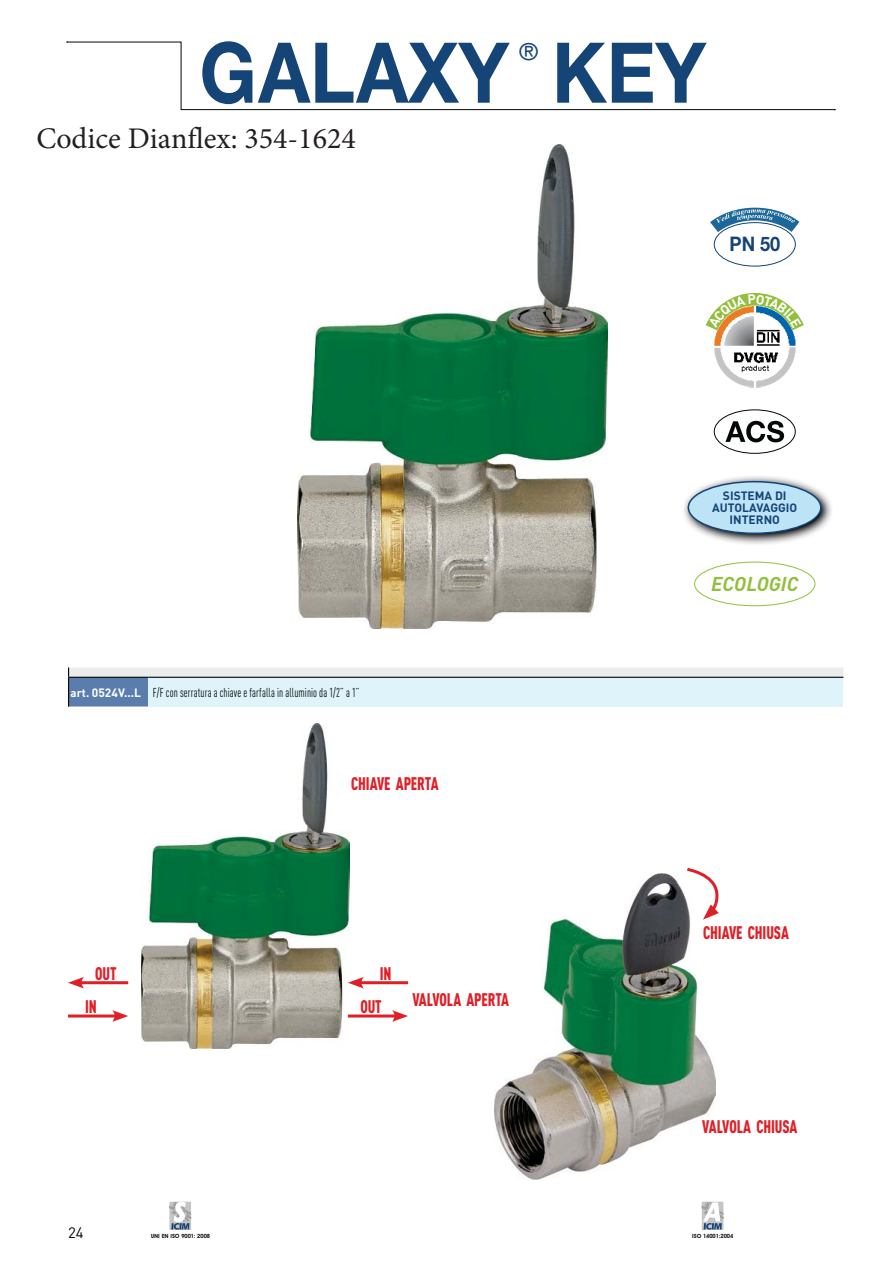
<style>
.page{position:relative;width:893px;height:1263px;background:#fff}
.page>*{position:absolute;margin:0;border:0;box-sizing:border-box;transform-origin:0 0}
.t1{font:700 84px "Helvetica Neue CE";color:#154477;scale:.9 1}
.t2{font:30px "Minion Pro";color:#231f20}
.t3{font:700 20.1px "Helvetica Neue";color:#154477;scale:.9 1}
.t4{font:italic 700 19.8px "DIN";color:#93be3e}
.t5{font:900 18px "DIN Cond";letter-spacing:-.005em;color:#e01e26;scale:.85 1}
.t6{font:15px "DIN";color:#030806}
.t7{font:12.75px "DIN Cond";letter-spacing:.015em;color:#030806;scale:.86 1}
.t8{font:700 12px/12px "DIN";color:#154477;text-align:center}
.t9{font:600 5.7px "Avant Garde";letter-spacing:-.005em;color:#030806}
.t10{font:600 5.7px "Avant Garde";color:#010202}
.s1{font-family:"DIN";font-weight:700;font-size:11.4px;color:#fff}
.s2{font-family:"DIN";font-weight:700;font-size:12px;color:#fff}
</style>
<div class="page">
<div style="left:701px;top:1201px;width:23px;height:30px;border:1px solid #fff"></div>
<svg style="left:702px;top:1202px;width:21px;height:28px"></svg>
<div style="left:169px;top:1201px;width:23px;height:30px;border:1px solid #fff"></div>
<svg style="left:170px;top:1201px;width:21px;height:29px"></svg>
<img style="left:142px;top:723px;width:208px;height:326px">
<svg style="left:68px;top:42px;width:766px;height:68px"></svg>
<div style="left:714px;top:222px;width:82px;height:44px;border:1px solid #154477;border-radius:50%"></div>
<svg style="left:710px;top:208px;width:89px;height:24px"></svg>
<svg style="left:68px;top:668px;width:775px;height:39px;background:#d1e1ea"></svg>
<hr style="left:78px;top:981px;width:50px;height:3px;background:#e01e26">
<svg style="left:68px;top:977px;width:16px;height:12px"></svg>
<hr style="left:358px;top:981px;width:50px;height:3px;background:#e01e26">
<svg style="left:348px;top:977px;width:16px;height:12px"></svg>
<img style="left:494px;top:873px;width:222px;height:307px">
<img style="left:494px;top:993px;width:15px;height:13px">
<img style="left:702px;top:1120px;width:14px;height:13px">
<img style="left:298px;top:145px;width:309px;height:484px">
<svg style="left:684px;top:868px;width:35px;height:52px"></svg>
<img style="left:714px;top:344px;width:81px;height:43px">
<hr style="left:68px;top:1015px;width:50px;height:3px;background:#e01e26">
<svg style="left:112px;top:1010px;width:16px;height:12px"></svg>
<hr style="left:348px;top:1015px;width:50px;height:3px;background:#e01e26">
<svg style="left:392px;top:1010px;width:16px;height:12px"></svg>
<div style="left:714px;top:410px;width:82px;height:44px;border:1px solid #030806;border-radius:50%"></div>
<svg style="left:725px;top:421px;width:59px;height:21px"></svg>
<img style="left:684px;top:476px;width:148px;height:68px">
<div style="left:688px;top:482px;width:133px;height:51px;background:#bce3f6;border-radius:50%"></div>
<div style="left:687px;top:481px;width:134px;height:53px;border:2px solid #154477;border-radius:50%"></div>
<div style="left:694px;top:562px;width:121px;height:44px;border:1px solid #93be3e;border-radius:50%"></div>
<svg style="left:705px;top:293px;width:99px;height:51px"></svg>
<h1 class="t1" style="left:199px;top:43px;width:564px">GALAXY<sup>®</sup> KEY</h1>
<h2 class="t2" style="left:36px;top:120px;width:321px">Codice Dianflex: 354-1624</h2>
<p class="t7" style="left:71px;top:686px;width:337px"><span class="s1">art.</span> <span class="s2">0524V...L</span> F/F con serratura a chiave e farfalla in alluminio da 1/2” a 1”</p>
<h3 class="t5" style="left:351px;top:777px;width:104px">CHIAVE APERTA</h3>
<h3 class="t5" style="left:95px;top:967px;width:27px">OUT</h3>
<h3 class="t5" style="left:380px;top:967px;width:15px">IN</h3>
<h3 class="t5" style="left:85px;top:1000px;width:15px">IN</h3>
<h3 class="t5" style="left:360px;top:1000px;width:27px">OUT</h3>
<h3 class="t5" style="left:412px;top:993px;width:115px">VALVOLA APERTA</h3>
<h3 class="t3" style="left:729px;top:237px;width:58px">PN 50</h3>
<p class="t8" style="left:712px;top:490px;width:87px">SISTEMA DI<br>AUTOLAVAGGIO<br>INTERNO</p>
<h3 class="t4" style="left:711px;top:571px;width:89px">ECOLOGIC</h3>
<h3 class="t5" style="left:703px;top:926px;width:102px">CHIAVE CHIUSA</h3>
<h3 class="t5" style="left:702px;top:1120px;width:113px">VALVOLA CHIUSA</h3>
<p class="t6" style="left:68px;top:1228px;width:17px">24</p>
<p class="t9" style="left:151px;top:1233px;width:61px">UNI EN ISO 9001 : 2008</p>
<p class="t10" style="left:692px;top:1233px;width:43px">ISO 14001:2004</p>
</div>
